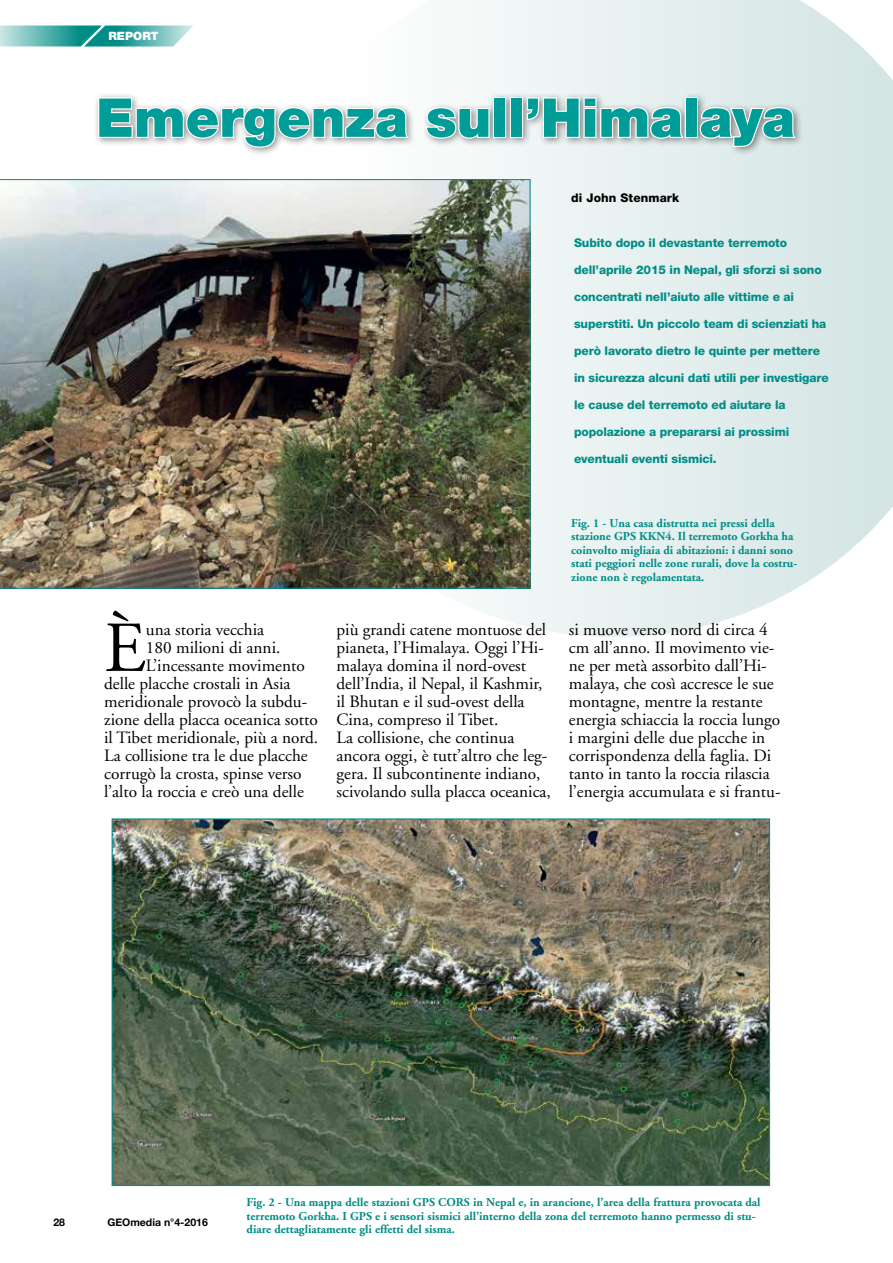
<style>
.page{position:relative;width:893px;height:1263px;background:#fff}
.page>*{position:absolute;margin:0;border:0;box-sizing:border-box;transform-origin:0 0}
.t1{font:71.55px "Adobe Garamond";color:#000}
.t2{font:900 53.55px "Helvetica Neue";color:#009c97}
.t3{font:17.25px/18px "Adobe Garamond";color:#000}
.t4{font:700 12px/13.5px "Adobe Garamond";color:#008d86}
.t5{font:800 12px "Helvetica Neue";letter-spacing:-.01em;color:#008d86}
.t6{font:800 12px "Helvetica Neue";letter-spacing:.01em;color:#000}
.t7{font:900 11.55px "Helvetica Neue";color:#fff}
.t8{font:700 10.5px "Helvetica Neue";color:#000}
</style>
<div class="page">
<svg style="left:0;top:26px;width:193px;height:21px;background:#5fb7b3"></svg>
<svg style="left:472px;top:0;width:421px;height:637px;background:#e0eceb"></svg>
<div style="left:94px;top:92px;width:710px;height:65px;background:#000;opacity:.45"></div>
<svg style="left:97px;top:96px;width:314px;height:53px"></svg>
<svg style="left:425px;top:106px;width:66px;height:34px"></svg>
<div style="left:493px;top:97px;width:13px;height:41px;border:2px solid #fff"></div>
<div style="left:510px;top:97px;width:13px;height:41px;border:2px solid #fff"></div>
<svg style="left:526px;top:96px;width:160px;height:44px"></svg>
<div style="left:685px;top:97px;width:13px;height:41px;border:2px solid #fff"></div>
<svg style="left:698px;top:106px;width:100px;height:42px"></svg>
<img style="left:114px;top:820px;width:654px;height:364px">
<img style="left:0;top:179px;width:530px;height:410px">
<p class="t7" style="left:108px;top:29px;width:52px">REPORT</p>
<h2 class="t2" style="left:96px;top:86px;width:700px">Emergenza sull’Himalaya</h2>
<p class="t6" style="left:571px;top:190px;width:110px">di John Stenmark</p>
<p class="t5" style="left:574px;top:236px;width:215px">Subito dopo il devastante terremoto</p>
<p class="t5" style="left:574px;top:263px;width:249px">dell’aprile 2015 in Nepal, gli sforzi si sono</p>
<p class="t5" style="left:574px;top:290px;width:222px">concentrati nell’aiuto alle vittime e ai</p>
<p class="t5" style="left:574px;top:317px;width:254px">superstiti. Un piccolo team di scienziati ha</p>
<p class="t5" style="left:574px;top:344px;width:247px">però lavorato dietro le quinte per mettere</p>
<p class="t5" style="left:574px;top:371px;width:256px">in sicurezza alcuni dati utili per investigare</p>
<p class="t5" style="left:574px;top:398px;width:213px">le cause del terremoto ed aiutare la</p>
<p class="t5" style="left:574px;top:425px;width:217px">popolazione a prepararsi ai prossimi</p>
<p class="t5" style="left:574px;top:452px;width:144px">eventuali eventi sismici.</p>
<h1 class="t1" style="left:104px;top:610px;width:43px">È</h1>
<p class="t3" style="left:146px;top:621px;width:120px">una storia vecchia</p>
<p class="t3" style="left:146px;top:639px;width:136px">180 milioni di anni.</p>
<p class="t3" style="left:146px;top:657px;width:160px">L’incessante movimento</p>
<p class="t3" style="left:104px;top:675px;width:188px">delle placche crostali in Asia</p>
<p class="t3" style="left:104px;top:693px;width:205px">meridionale provocò la subdu-</p>
<p class="t3" style="left:104px;top:711px;width:215px">zione della placca oceanica sotto</p>
<p class="t3" style="left:104px;top:729px;width:215px">il Tibet meridionale, più a nord.</p>
<p class="t3" style="left:104px;top:747px;width:205px">La collisione tra le due placche</p>
<p class="t3" style="left:104px;top:765px;width:199px">corrugò la crosta, spinse verso</p>
<p class="t3" style="left:104px;top:783px;width:201px">l’alto la roccia e creò una delle</p>
<p class="t4" style="left:571px;top:516px;width:228px">Fig. 1 - Una casa distrutta nei pressi della stazione GPS KKN4. Il terremoto Gorkha ha coinvolto migliaia di abitazioni: i danni sono stati peggiori nelle zone rurali, dove la costru&shy;zione non è regolamentata.</p>
<p class="t3" style="left:337px;top:621px;width:216px">più grandi catene montuose del pianeta, l’Himalaya. Oggi l’Hi&shy;malaya domina il nord-ovest dell’India, il Nepal, il Kashmir, il Bhutan e il sud-ovest della<br>Cina, compreso il Tibet.<br>La collisione, che continua ancora oggi, è tutt’altro che leg&shy;gera. Il subcontinente indiano, scivolando sulla placca oceanica,</p>
<p class="t3" style="left:569px;top:621px;width:213px">si muove verso nord di circa 4 cm all’anno. Il movimento vie&shy;ne per metà assorbito dall’Hi&shy;malaya, che così accresce le sue montagne, mentre la restante energia schiaccia la roccia lungo i margini delle due placche in corrispondenza della faglia. Di tanto in tanto la roccia rilascia l’energia accumulata e si frantu-</p>
<p class="t8" style="left:53px;top:1214px;width:13px">28</p>
<p class="t8" style="left:107px;top:1214px;width:102px">GEOmedia n°4-2016</p>
<p class="t4" style="left:247px;top:1196px;width:515px">Fig. 2 - Una mappa delle stazioni GPS CORS in Nepal e, in arancione, l’area della frattura provocata dal terremoto Gorkha. I GPS e i sensori sismici all’interno della zona del terremoto hanno permesso di stu&shy;diare dettagliatamente gli effetti del sisma.</p>
</div>
